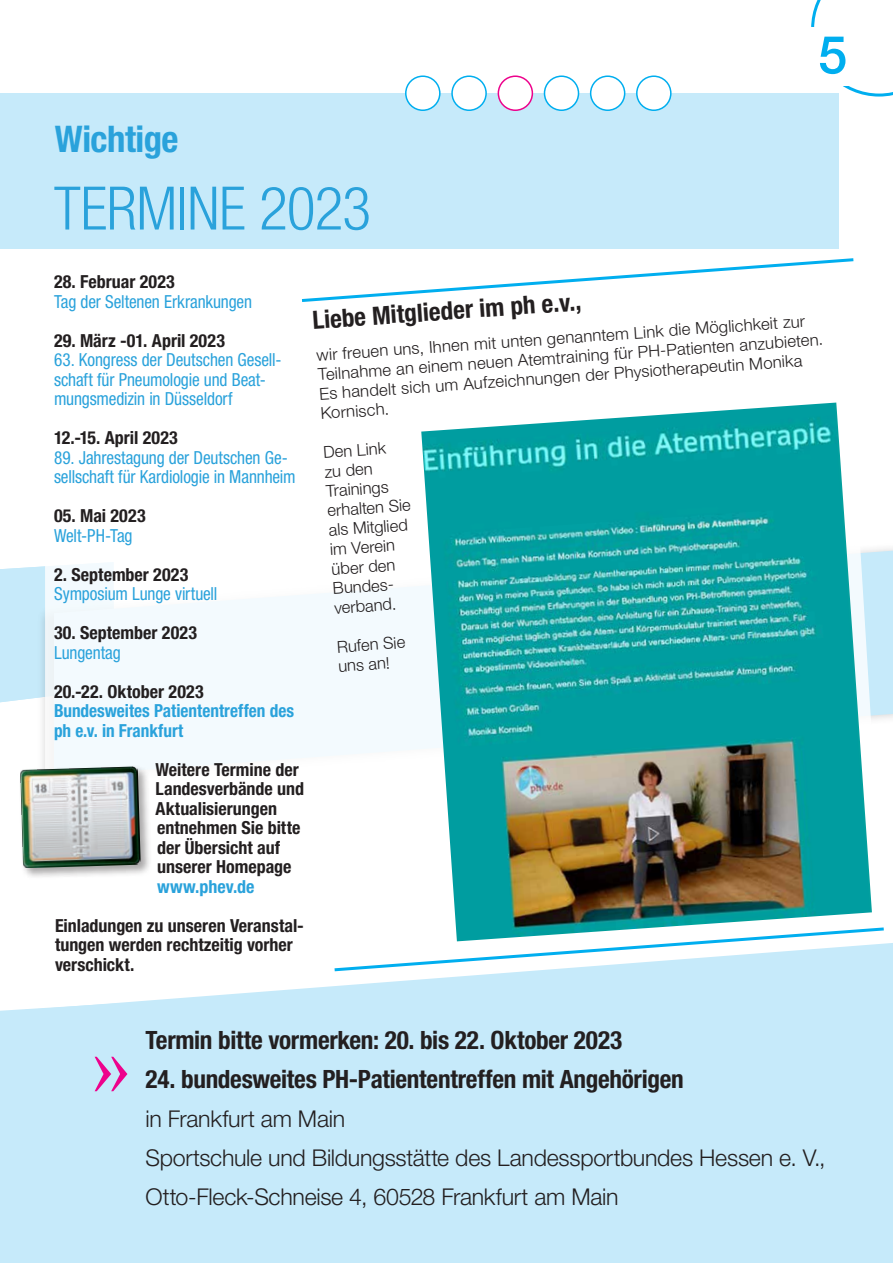
<style>
.page{position:relative;width:893px;height:1263px;background:#fff}
.page>*{position:absolute;margin:0;border:0;box-sizing:border-box;transform-origin:0 0}
.t1{font:75px "Times New Roman";color:#ed028c}
.t2{font:300 condensed 60px "Helvetica Neue LT Pro";letter-spacing:-.01em;color:#2aa2db}
.t3{font:500 52.5px "Helvetica Neue LT Pro";color:#00aeef}
.t4{font:700 condensed 36.75px "Helvetica Neue LT Pro";letter-spacing:-.015em;color:#2aa2db}
.t5{font:700 condensed 25.2px "Helvetica Neue LT Pro";letter-spacing:-.01em;color:#231f20}
.t6{font:300 23.1px/39px "Helvetica Neue LT Pro";letter-spacing:-.01em;color:#231f20}
.t7{font:700 condensed 18px/19.5px "Helvetica Neue LT Pro";color:#231f20}
.t8{font:condensed 18px/19.5px "Helvetica Neue LT Pro";letter-spacing:-.01em;color:#2aa2db;scale:.96 1}
.t9{font:700 condensed 18px/19.5px "Helvetica Neue LT Pro";color:#2aa2db;scale:.96 1}
.t10{font:700 condensed 18px "Helvetica Neue LT Pro";color:#2aa2db}
.t11{font:300 16.5px/19.5px "Helvetica Neue LT Pro";color:#231f20}
</style>
<div class="page">
<div style="left:0;top:567px;width:37px;height:135px;background:#c6eafa"></div>
<div style="left:0;top:94px;width:839px;height:155px;background:#c6eafa"></div>
<div style="left:406px;top:76px;width:34px;height:34px;background:#fff;border-radius:50%"></div>
<div style="left:405px;top:75px;width:36px;height:36px;border:2px solid #00aeef;border-radius:50%"></div>
<div style="left:452px;top:76px;width:34px;height:34px;background:#fff;border-radius:50%"></div>
<div style="left:451px;top:75px;width:36px;height:36px;border:2px solid #00aeef;border-radius:50%"></div>
<div style="left:498px;top:76px;width:34px;height:34px;background:#fff;border-radius:50%"></div>
<div style="left:498px;top:75px;width:35px;height:36px;border:2px solid #ed028c;border-radius:50%"></div>
<div style="left:544px;top:76px;width:34px;height:34px;background:#fff;border-radius:50%"></div>
<div style="left:544px;top:75px;width:35px;height:36px;border:2px solid #00aeef;border-radius:50%"></div>
<div style="left:591px;top:76px;width:34px;height:34px;background:#fff;border-radius:50%"></div>
<div style="left:590px;top:75px;width:35px;height:36px;border:2px solid #00aeef;border-radius:50%"></div>
<div style="left:637px;top:76px;width:34px;height:34px;background:#fff;border-radius:50%"></div>
<div style="left:636px;top:75px;width:36px;height:36px;border:2px solid #00aeef;border-radius:50%"></div>
<div style="left:0;top:943px;width:893px;height:320px;background:#c6eafa"></div>
<svg style="left:45px;top:402px;width:839px;height:582px"></svg>
<svg style="left:301px;top:258px;width:553px;height:44px"></svg>
<svg style="left:331px;top:926px;width:556px;height:47px"></svg>
<img style="left:421px;top:403px;width:451px;height:538px">
<div style="left:18px;top:764px;width:134px;height:116px;background:#231f20;opacity:.4"></div>
<img style="left:20px;top:766px;width:121px;height:102px">
<svg style="left:811px;top:0;width:82px;height:97px"></svg>
<div style="left:793px;top:27px;width:74px;height:59px;background:#fff"></div>
<h3 class="t4" style="left:55px;top:116px;width:125px">Wichtige</h3>
<h2 class="t2" style="left:54px;top:174px;width:319px">TERMINE 2023</h2>
<h3 class="t3" style="left:818px;top:23px;width:31px">5</h3>
<p class="t7" style="left:54px;top:272px;width:122px">28. Februar 2023</p>
<p class="t8" style="left:54px;top:291px;width:208px">Tag der Seltenen Erkrankungen</p>
<p class="t7" style="left:54px;top:330px;width:172px">29. März -01. April 2023</p>
<p class="t8" style="left:54px;top:350px;width:239px">63. Kongress der Deutschen Gesell&shy;schaft für Pneumologie und Beat&shy;mungsmedizin in Düsseldorf</p>
<p class="t7" style="left:54px;top:428px;width:125px">12.-15. April 2023</p>
<p class="t8" style="left:54px;top:447px;width:253px">89. Jahrestagung der Deutschen Ge&shy;sellschaft für Kardiologie in Mannheim</p>
<p class="t7" style="left:54px;top:506px;width:93px">05. Mai 2023</p>
<p class="t8" style="left:54px;top:525px;width:83px">Welt-PH-Tag</p>
<p class="t7" style="left:54px;top:564px;width:136px">2. September 2023</p>
<p class="t8" style="left:54px;top:584px;width:172px">Symposium Lunge virtuell</p>
<p class="t7" style="left:54px;top:623px;width:145px">30. September 2023</p>
<p class="t8" style="left:54px;top:642px;width:71px">Lungentag</p>
<p class="t7" style="left:54px;top:681px;width:151px">20.-22. Oktober 2023</p>
<p class="t9" style="left:54px;top:701px;width:252px">Bundesweites Patiententreffen des ph e.v. in Frankfurt</p>
<p class="t7" style="left:156px;top:759px;width:150px">Weitere Termine der<br>Landesverbände und<br>Aktualisierungen entnehmen Sie bitte der Übersicht auf unserer Homepage</p>
<p class="t10" style="left:157px;top:875px;width:99px">www.phev.de</p>
<p class="t7" style="left:55px;top:915px;width:250px">Einladungen zu unseren Veranstal&shy;tungen werden rechtzeitig vorher verschickt.</p>
<h3 class="t5" style="left:311px;top:305px;width:271px;rotate:-4deg">Liebe Mitglieder im ph e.v.,</h3>
<p class="t11" style="left:316px;top:345px;width:508px;rotate:-4deg">wir freuen uns, Ihnen mit unten genanntem Link die Möglichkeit zur Teilnahme an einem neuen Atemtraining für PH-Patienten anzubieten.<br>Es handelt sich um Aufzeichnungen der Physiotherapeutin Monika Kornisch.</p>
<p class="t11" style="left:323px;top:442px;width:85px;rotate:-4deg">Den Link<br>zu den<br>Trainings erhalten Sie als Mitglied im Verein über den<br>Bundes&shy;verband.</p>
<p class="t11" style="left:336px;top:637px;width:70px;rotate:-4deg">Rufen Sie uns an!</p>
<h1 class="t1" style="left:130px;top:1135px;width:39px;rotate:-180deg">«</h1>
<h3 class="t5" style="left:146px;top:1024px;width:478px">Termin bitte vormerken: 20. bis 22. Oktober 2023</h3>
<h3 class="t5" style="left:146px;top:1063px;width:540px">24. bundesweites PH-Patiententreffen mit Angehörigen</h3>
<p class="t6" style="left:146px;top:1098px;width:681px">in Frankfurt am Main<br>Sportschule und Bildungsstätte des Landessportbundes Hessen e. V.,<br>Otto-Fleck-Schneise 4, 60528 Frankfurt am Main</p>
</div>
